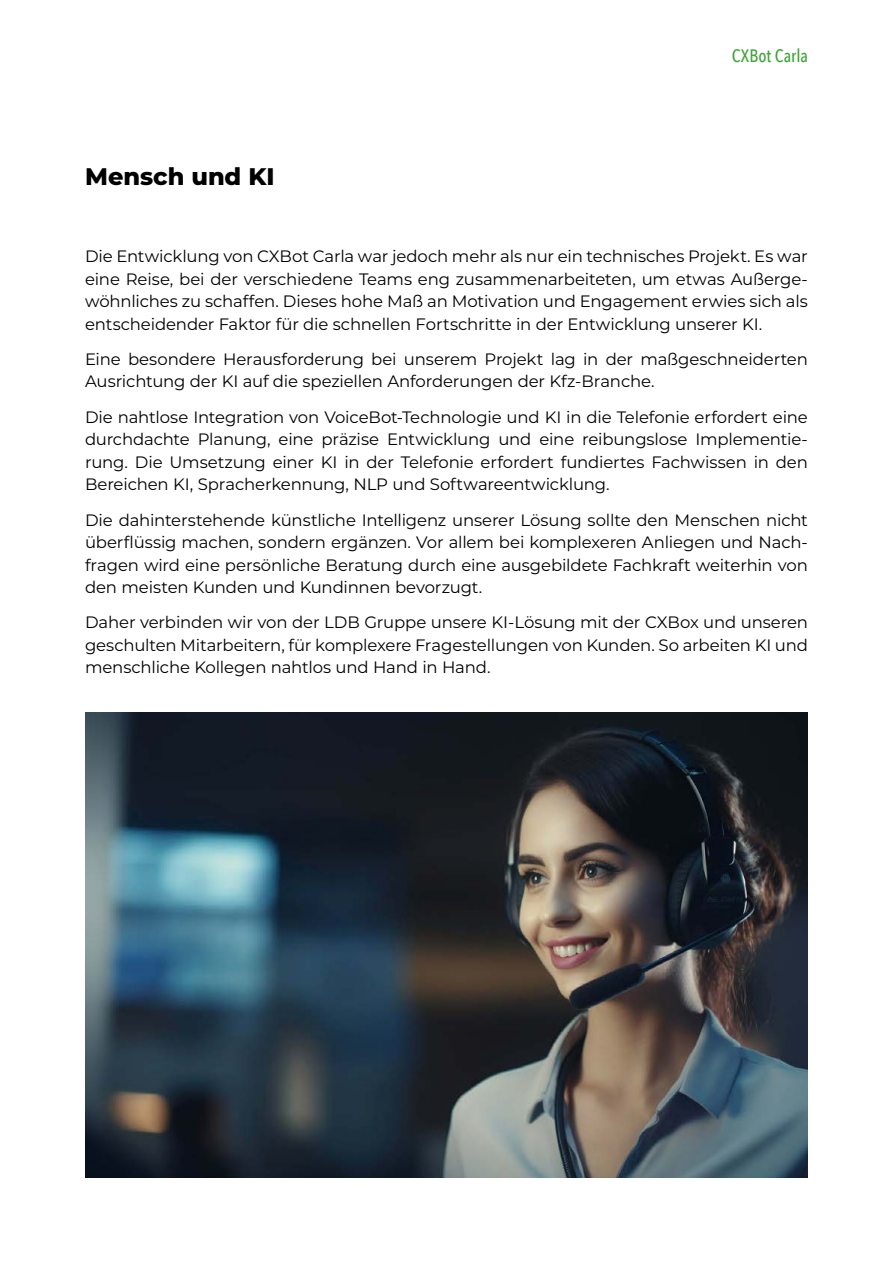
<style>
.page{position:relative;width:893px;height:1263px;background:#fff}
.page>*{position:absolute;margin:0;border:0;box-sizing:border-box;transform-origin:0 0}
.t1{font:800 24px "Montserrat";color:#000}
.t2{font:500 18px "Avenir Next Condensed";letter-spacing:.005em;color:#3da436}
.t3{font:16.5px/22.5px "Montserrat";letter-spacing:-.01em;color:#000;text-align:justify}
</style>
<div class="page">
<img style="left:85px;top:712px;width:723px;height:466px">
<h1 class="t1" style="left:85px;top:159px;width:191px">Mensch und KI</h1>
<p class="t2" style="left:732px;top:45px;width:78px">CXBot Carla</p>
<p class="t3" style="left:85px;top:244px;width:724px">Die Entwicklung von CXBot Carla war jedoch mehr als nur ein technisches Projekt. Es war eine Reise, bei der verschiedene Teams eng zusammenarbeiteten, um etwas Außerge&shy;wöhnliches zu schaffen. Dieses hohe Maß an Motivation und Engagement erwies sich als entscheidender Faktor für die schnellen Fortschritte in der Entwicklung unserer KI.</p>
<p class="t3" style="left:85px;top:347px;width:724px">Eine besondere Herausforderung bei unserem Projekt lag in der maßgeschneiderten<br>Ausrichtung der KI auf die speziellen Anforderungen der Kfz-Branche.</p>
<p class="t3" style="left:85px;top:405px;width:724px">Die nahtlose Integration von VoiceBot-Technologie und KI in die Telefonie erfordert eine durchdachte Planung, eine präzise Entwicklung und eine reibungslose Implementie&shy;rung. Die Umsetzung einer KI in der Telefonie erfordert fundiertes Fachwissen in den Bereichen KI, Spracherkennung, NLP und Softwareentwicklung.</p>
<p class="t3" style="left:85px;top:508px;width:724px">Die dahinterstehende künstliche Intelligenz unserer Lösung sollte den Menschen nicht überflüssig machen, sondern ergänzen. Vor allem bei komplexeren Anliegen und Nach&shy;fragen wird eine persönliche Beratung durch eine ausgebildete Fachkraft weiterhin von den meisten Kunden und Kundinnen bevorzugt.</p>
<p class="t3" style="left:85px;top:611px;width:724px">Daher verbinden wir von der LDB Gruppe unsere KI-Lösung mit der CXBox und unseren geschulten Mitarbeitern, für komplexere Fragestellungen von Kunden. So arbeiten KI und menschliche Kollegen nahtlos und Hand in Hand.</p>
</div>
